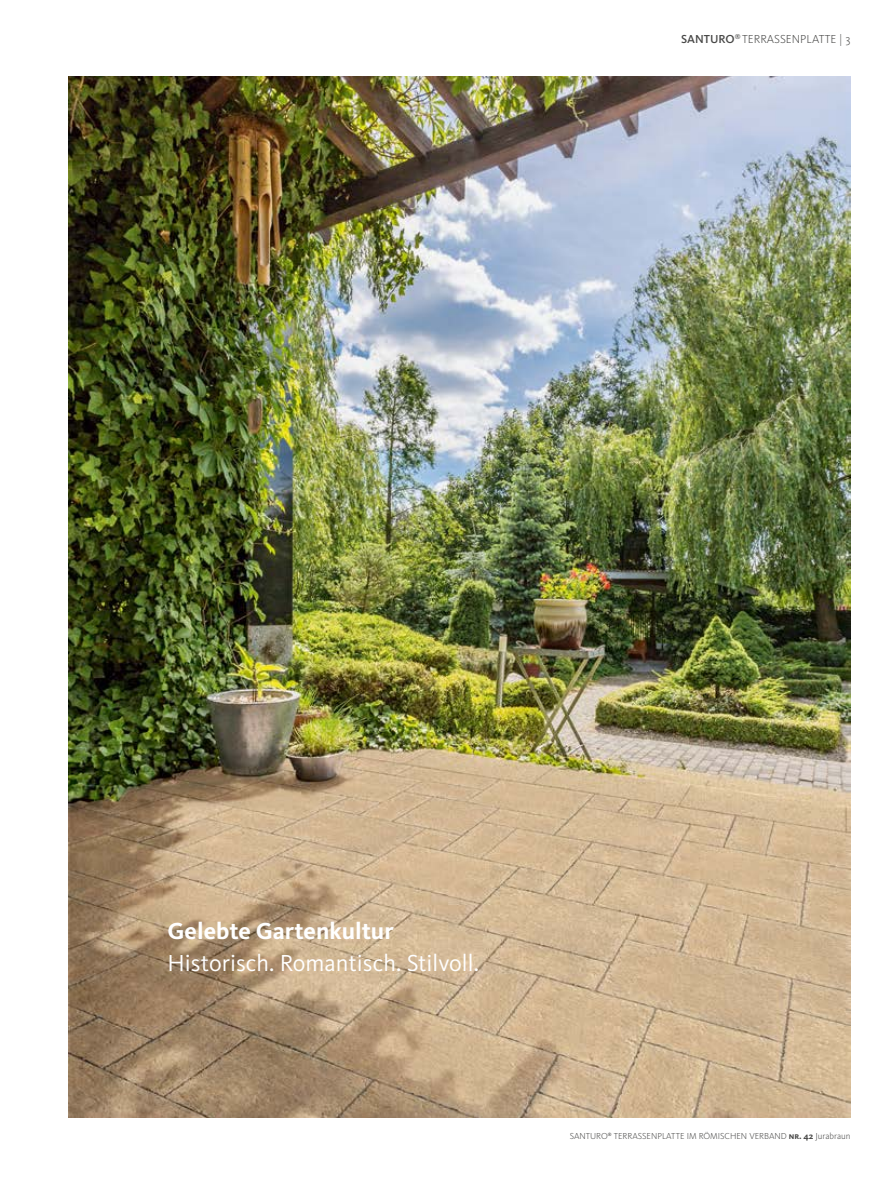
<style>
.page{position:relative;width:893px;height:1191px;background:#fff}
.page>*{position:absolute;margin:0;border:0;box-sizing:border-box;transform-origin:0 0}
.t1{font:24px "Kievit Pro";color:#fff}
.t2{font:700 24px "Kievit Pro";color:#fff}
.t3{font:300 12px "Kievit Pro";color:#484847}
.t4{font:300 9px "Kievit Pro";color:#484847}
.s1{font-weight:500}
.s2{font-weight:700}
</style>
<div class="page">
<img style="left:68px;top:77px;width:782px;height:1040px">
<h2 class="t3" style="left:681px;top:32px;width:171px"><span class="s1">SANTURO</span><sup>®</sup> TERRASSENPLATTE | 3</h2>
<h1 class="t2" style="left:168px;top:916px;width:228px">Gelebte Gartenkultur</h1>
<h1 class="t1" style="left:168px;top:948px;width:313px">Historisch. Romantisch. Stilvoll.</h1>
<p class="t4" style="left:570px;top:1130px;width:282px">SANTURO<sup>®</sup> TERRASSENPLATTE IM RÖMISCHEN VERBAND <span class="s2">nr. 42</span> Jurabraun</p>
</div>
